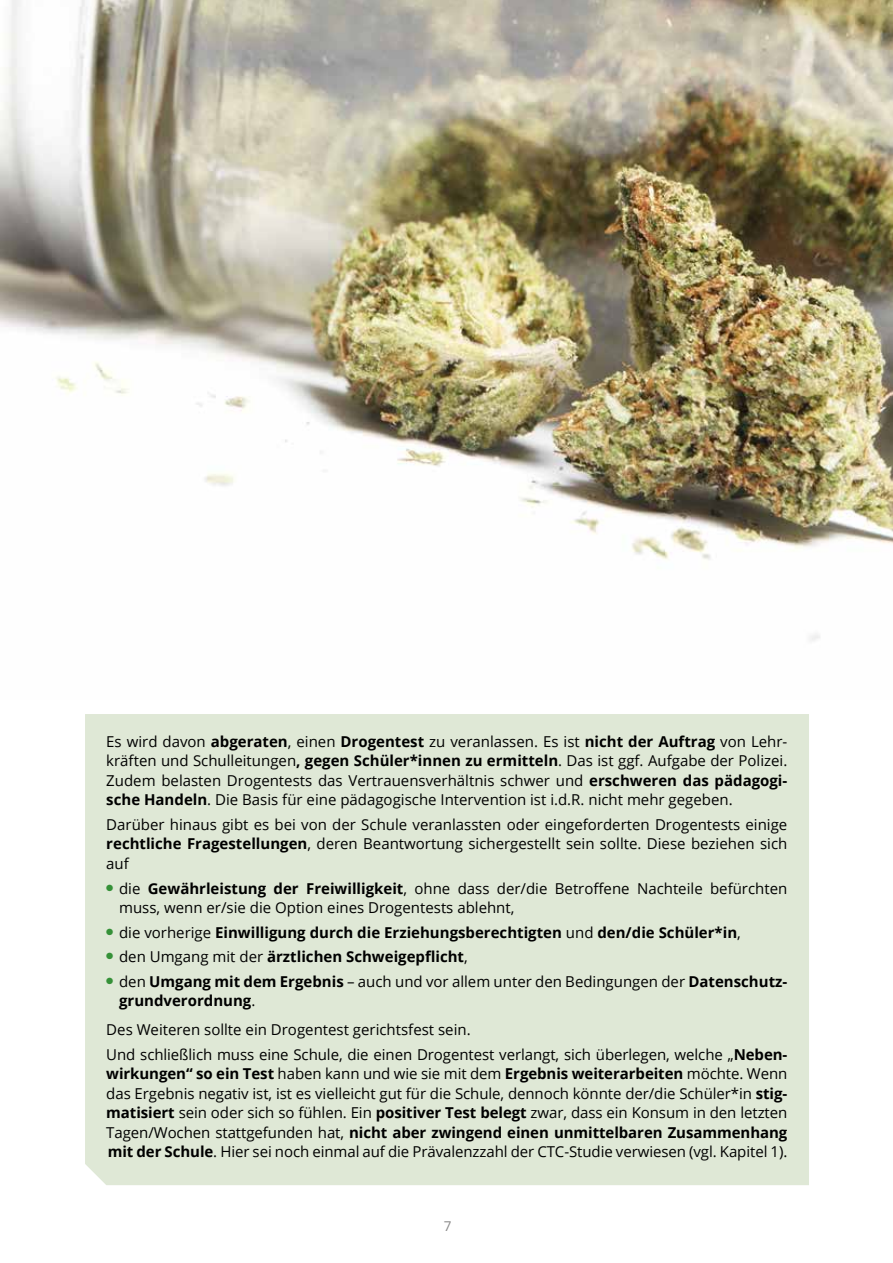
<style>
.page{position:relative;width:893px;height:1263px;background:#fff}
.page>*{position:absolute;margin:0;border:0;box-sizing:border-box;transform-origin:0 0}
.t1{font:15px/19.5px "Open Sans";color:#000;text-align:justify}
.t2{font:700 15px/19.5px "Open Sans";color:#000}
.t3{font:13.5px "Open Sans";color:#898888}
.s1{font-weight:700}
.s2{font-weight:400}
</style>
<div class="page">
<img style="left:0;top:0;width:893px;height:641px">
<div style="left:85px;top:714px;width:724px;height:471px;background:#dfe8d6"></div>
<p class="t1" style="left:106px;top:731px;width:683px">Es wird davon <span class="s1">abgeraten</span>, einen <span class="s1">Drogentest</span> zu veranlassen. Es ist <span class="s1">nicht der Auftrag</span> von Lehr&shy;kräften und Schulleitungen<span class="s1">, gegen Schüler*innen zu ermitteln</span>. Das ist ggf. Aufgabe der Polizei.<br>Zudem belasten Drogentests das Vertrauensverhältnis schwer und <span class="s1">erschweren das pädagogi&shy;sche Handeln</span>. Die Basis für eine pädagogische Intervention ist i.d.R. nicht mehr gegeben.</p>
<p class="t1" style="left:106px;top:814px;width:683px">Darüber hinaus gibt es bei von der Schule veranlassten oder eingeforderten Drogentests einige <span class="s1">rechtliche Fragestellungen</span>, deren Beantwortung sichergestellt sein sollte. Diese beziehen sich auf</p>
<p class="t1" style="left:119px;top:878px;width:670px;text-indent:-13px"><sup>●</sup> die <span class="s1">Gewährleistung der Freiwilligkeit</span>, ohne dass der/die Betroffene Nachteile befürchten muss, wenn er/sie die Option eines Drogentests ablehnt,</p>
<p class="t2" style="left:106px;top:922px;width:636px"><sup>●</sup> <span class="s2">die vorherige</span> Einwilligung durch die Erziehungsberechtigten <span class="s2">und</span> den/die Schüler*in<span class="s2">,</span></p>
<p class="t2" style="left:106px;top:947px;width:363px"><sup>●</sup> <span class="s2">den Umgang mit der</span> ärztlichen Schweigepflicht<span class="s2">,</span></p>
<p class="t2" style="left:119px;top:971px;width:670px;text-indent:-13px"><sup>●</sup> <span class="s2">den</span> Umgang mit dem Ergebnis <span class="s2">– auch und vor allem unter den Bedingungen der</span> Datenschutz&shy;grundverordnung<span class="s2">.</span></p>
<p class="t1" style="left:106px;top:1017px;width:683px;line-height:24.6px">Des Weiteren sollte ein Drogentest gerichtsfest sein.<br>Und schließlich muss eine Schule, die einen Drogentest verlangt, sich überlegen, welche „<span class="s1">Neben-</span></p>
<p class="t1" style="left:106px;top:1064px;width:683px"><span class="s1">wirkungen“ so ein Test</span> haben kann und wie sie mit dem <span class="s1">Ergebnis weiterarbeiten</span> möchte. Wenn das Ergebnis negativ ist, ist es vielleicht gut für die Schule, dennoch könnte der/die Schüler*in <span class="s1">stig&shy;matisiert</span> sein oder sich so fühlen. Ein <span class="s1">positiver Test belegt</span> zwar, dass ein Konsum in den letzten Tagen/Wochen stattgefunden hat, <span class="s1">nicht aber zwingend einen unmittelbaren Zusammenhang mit der Schule</span>. Hier sei noch einmal auf die Prävalenzzahl der CTC-Studie verwiesen (vgl. Kapitel 1).</p>
<p class="t3" style="left:444px;top:1216px;width:9px">7</p>
</div>
